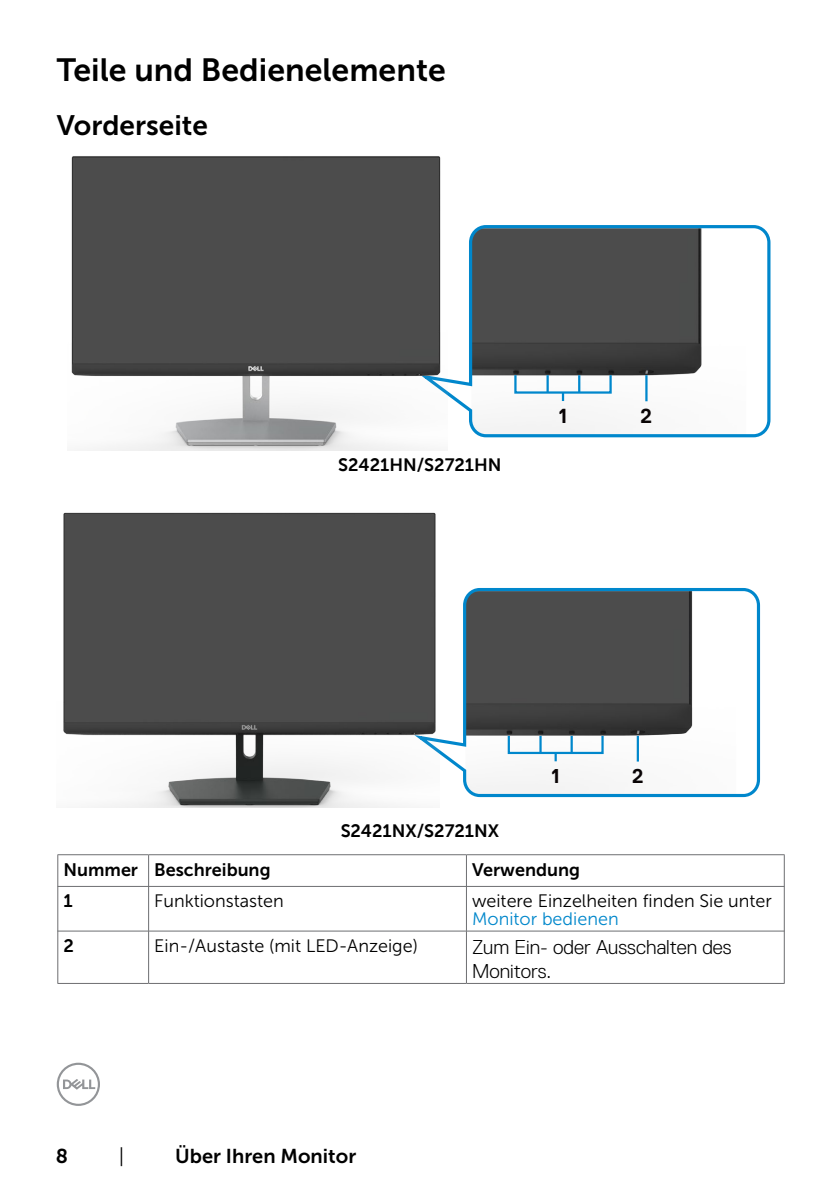
<style>
.page{position:relative;width:840px;height:1191px;background:#fff}
.page>*{position:absolute;margin:0;border:0;box-sizing:border-box;transform-origin:0 0}
.t1{font:32px "Museo Sans For Dell 700";color:#000}
.t2{font:28px "Museo Sans For Dell 700";color:#000}
.t3{font:700 20.2px "Dell Replica";color:#090405}
.t4{font:300 20px/24px "Dell Replica";color:#000}
.t5{font:20px "Museo Sans For Dell 700";color:#000}
.t6{font:700 20px "Dell Replica";color:#090405}
.t7{font:20px "Museo Sans For Dell 300";color:#000}
.t8{font:18px "Museo Sans For Dell 300";color:#000}
.t9{font:700 18px "Museo Sans For Dell";color:#000}
.t10{font:18px "Museo Sans For Dell 700";color:#000}
.t11{font:18px "Museo Sans For Dell 300";color:#0087cb}
</style>
<div class="page">
<svg style="left:57px;top:1062px;width:43px;height:44px"></svg>
<svg style="left:447px;top:225px;width:324px;height:213px"></svg>
<img style="left:71px;top:156px;width:376px;height:294px">
<svg style="left:439px;top:588px;width:322px;height:210px"></svg>
<img style="left:63px;top:512px;width:376px;height:296px">
<hr style="left:57px;top:854px;width:91px;height:1px;background:#6d6e71">
<hr style="left:57px;top:855px;width:1px;height:31px;background:#6d6e71">
<hr style="left:148px;top:854px;width:318px;height:1px;background:#6d6e71">
<hr style="left:148px;top:855px;width:1px;height:31px;background:#6d6e71">
<hr style="left:57px;top:886px;width:92px;height:1px;background:#6d6e71">
<hr style="left:57px;top:886px;width:1px;height:45px;background:#6d6e71">
<hr style="left:148px;top:886px;width:318px;height:1px;background:#6d6e71">
<hr style="left:148px;top:886px;width:1px;height:44px;background:#6d6e71">
<hr style="left:466px;top:886px;width:1px;height:44px;background:#6d6e71">
<hr style="left:783px;top:886px;width:1px;height:45px;background:#6d6e71">
<hr style="left:57px;top:930px;width:92px;height:1px;background:#6d6e71">
<hr style="left:57px;top:931px;width:1px;height:52px;background:#6d6e71">
<hr style="left:148px;top:930px;width:318px;height:1px;background:#6d6e71">
<hr style="left:148px;top:931px;width:1px;height:52px;background:#6d6e71">
<hr style="left:57px;top:983px;width:91px;height:1px;background:#6d6e71">
<hr style="left:148px;top:983px;width:318px;height:1px;background:#6d6e71">
<hr style="left:466px;top:930px;width:318px;height:1px;background:#6d6e71">
<hr style="left:466px;top:931px;width:1px;height:52px;background:#6d6e71">
<hr style="left:783px;top:931px;width:1px;height:52px;background:#6d6e71">
<hr style="left:466px;top:983px;width:318px;height:1px;background:#6d6e71">
<hr style="left:466px;top:854px;width:318px;height:1px;background:#6d6e71">
<hr style="left:466px;top:855px;width:1px;height:31px;background:#6d6e71">
<hr style="left:783px;top:855px;width:1px;height:31px;background:#6d6e71">
<hr style="left:466px;top:886px;width:318px;height:1px;background:#6d6e71">
<h1 class="t1" style="left:57px;top:52px;width:390px">Teile und Bedienelemente</h1>
<h2 class="t2" style="left:57px;top:110px;width:153px">Vorderseite</h2>
<p class="t9" style="left:338px;top:454px;width:165px">S2421HN/S2721HN</p>
<p class="t3" style="left:558px;top:405px;width:10px">1</p>
<p class="t3" style="left:640px;top:405px;width:13px">2</p>
<p class="t9" style="left:340px;top:820px;width:160px">S2421NX/S2721NX</p>
<p class="t6" style="left:551px;top:765px;width:10px">1</p>
<p class="t6" style="left:631px;top:765px;width:13px">2</p>
<p class="t10" style="left:63px;top:859px;width:208px">Nummer Beschreibung</p>
<p class="t10" style="left:472px;top:859px;width:109px">Verwendung</p>
<p class="t10" style="left:63px;top:891px;width:11px">1</p>
<p class="t8" style="left:154px;top:891px;width:131px">Funktionstasten</p>
<p class="t8" style="left:472px;top:891px;width:301px">weitere Einzelheiten finden Sie unter</p>
<p class="t11" style="left:472px;top:909px;width:148px">Monitor bedienen</p>
<p class="t10" style="left:63px;top:935px;width:12px">2</p>
<p class="t8" style="left:154px;top:936px;width:265px">Ein-/Austaste (mit LED-Anzeige)</p>
<p class="t4" style="left:472px;top:935px;width:261px">Zum Ein- oder Ausschalten des<br>Monitors.</p>
<p class="t5" style="left:56px;top:1144px;width:14px">8</p>
<p class="t7" style="left:119px;top:1145px;width:7px">|</p>
<p class="t5" style="left:175px;top:1144px;width:182px">Über Ihren Monitor</p>
</div>
